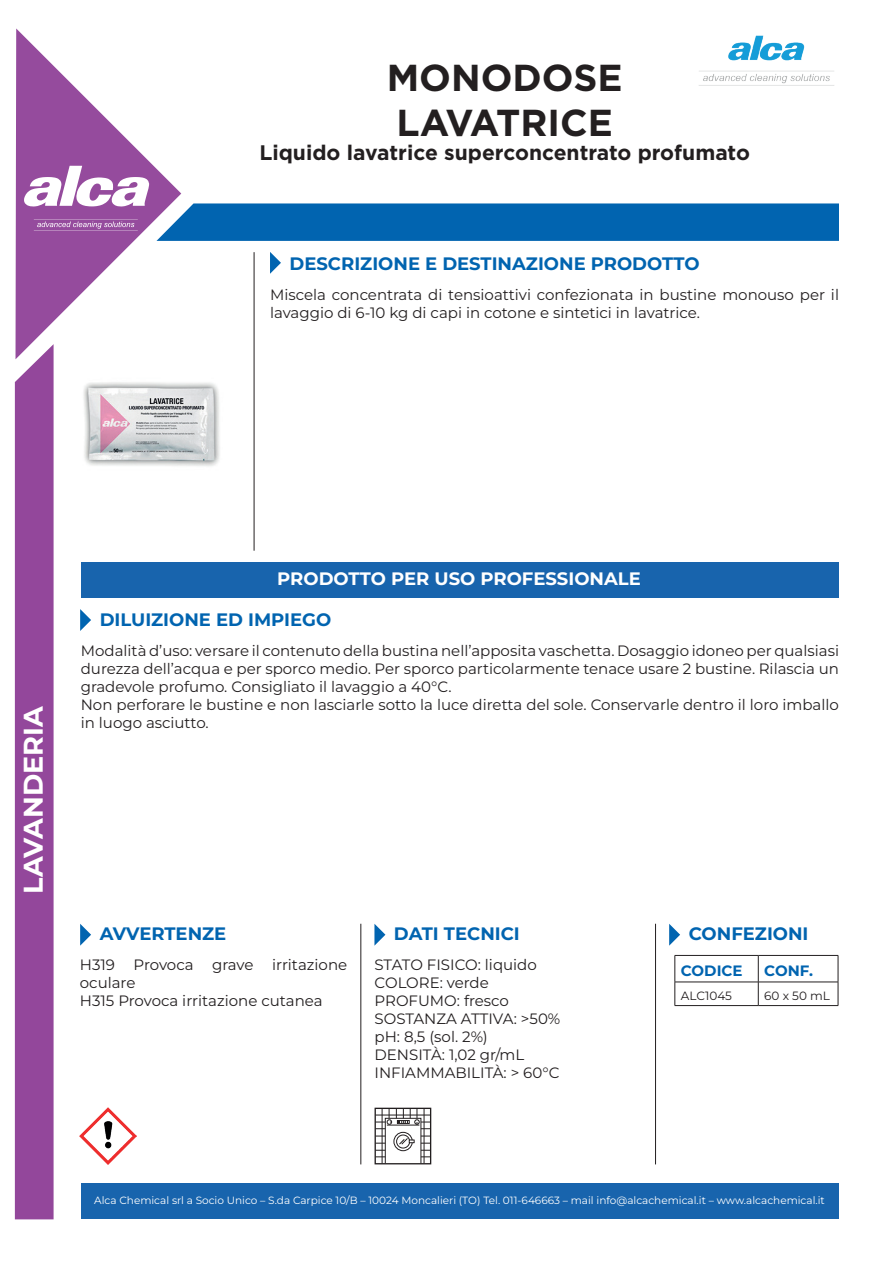
<style>
.page{position:relative;width:893px;height:1263px;background:#fff}
.page>*{position:absolute;margin:0;border:0;box-sizing:border-box;transform-origin:0 0}
.t1{font:700 37.5px/45px "Gotham";color:#231f20}
.t2{font:700 27px "Montserrat";color:#fff}
.t3{font:700 21px "Gotham";color:#231f20}
.t4{font:700 18px "Montserrat";color:#0164b0}
.t5{font:700 18px "Montserrat";color:#fff}
.t6{font:15px/18px "Montserrat";color:#231f20}
.t7{font:700 15px "Montserrat";color:#0164b0}
.t8{font:12px "Montserrat";color:#231f20}
.t9{font:10.5px "Montserrat";color:#fff}
</style>
<div class="page">
<img style="left:699px;top:35px;width:135px;height:51px">
<img style="left:83px;top:382px;width:137px;height:84px">
<hr style="left:254px;top:252px;width:1px;height:299px;background:#231f20">
<svg style="left:270px;top:252px;width:11px;height:22px"></svg>
<svg style="left:80px;top:609px;width:11px;height:22px"></svg>
<svg style="left:16px;top:28px;width:165px;height:316px"></svg>
<svg style="left:24px;top:166px;width:125px;height:41px"></svg>
<svg style="left:34px;top:219px;width:104px;height:12px"></svg>
<svg style="left:156px;top:203px;width:683px;height:38px;background:#0b69b2"></svg>
<div style="left:15px;top:344px;width:39px;height:875px;background:#93479b"></div>
<div style="left:81px;top:561px;width:757px;height:36px;background:#1864ad"></div>
<div style="left:81px;top:1183px;width:757px;height:36px;background:#1864ad"></div>
<svg style="left:80px;top:924px;width:11px;height:22px"></svg>
<svg style="left:374px;top:924px;width:11px;height:22px"></svg>
<svg style="left:669px;top:924px;width:11px;height:22px"></svg>
<hr style="left:361px;top:924px;width:1px;height:240px;background:#231f20">
<hr style="left:655px;top:924px;width:1px;height:240px;background:#231f20">
<hr style="left:675px;top:955px;width:83px;height:1px;background:#231f20">
<hr style="left:758px;top:955px;width:80px;height:1px;background:#231f20">
<hr style="left:675px;top:982px;width:83px;height:1px;background:#231f20">
<svg style="left:675px;top:956px;width:1px;height:49px"></svg>
<hr style="left:758px;top:982px;width:80px;height:1px;background:#231f20">
<svg style="left:758px;top:956px;width:1px;height:49px"></svg>
<svg style="left:838px;top:956px;width:1px;height:49px"></svg>
<hr style="left:675px;top:1005px;width:83px;height:1px;background:#231f20">
<hr style="left:758px;top:1005px;width:80px;height:1px;background:#231f20">
<svg style="left:375px;top:1108px;width:56px;height:56px"></svg>
<img style="left:80px;top:1108px;width:57px;height:56px">
<h1 class="t1" style="left:387px;top:55px;width:238px">MONODOSE<br>LAVATRICE</h1>
<h3 class="t3" style="left:259px;top:140px;width:492px">Liquido lavatrice superconcentrato profumato</h3>
<p class="t4" style="left:290px;top:251px;width:412px">DESCRIZIONE E DESTINAZIONE PRODOTTO</p>
<p class="t6" style="left:270px;top:286px;width:570px">Miscela concentrata di tensioattivi confezionata in bustine monouso per il lavaggio di 6-10 kg di capi in cotone e sintetici in lavatrice.</p>
<h2 class="t2" style="left:15px;top:894px;width:189px;rotate:-90deg">LAVANDERIA</h2>
<p class="t5" style="left:277px;top:567px;width:365px">PRODOTTO PER USO PROFESSIONALE</p>
<p class="t4" style="left:100px;top:607px;width:233px">DILUIZIONE ED IMPIEGO</p>
<p class="t6" style="left:81px;top:641px;width:760px">Modalità d’uso: versare il contenuto della bustina nell’apposita vaschetta. Dosaggio idoneo per qualsiasi durezza dell’acqua e per sporco medio. Per sporco particolarmente tenace usare 2 bustine. Rilascia un gradevole profumo. Consigliato il lavaggio a 40°C.<br>Non perforare le bustine e non lasciarle sotto la luce diretta del sole. Conservarle dentro il loro imballo in luogo asciutto.</p>
<p class="t4" style="left:100px;top:922px;width:128px">AVVERTENZE</p>
<p class="t4" style="left:394px;top:922px;width:127px">DATI TECNICI</p>
<p class="t4" style="left:689px;top:922px;width:121px">CONFEZIONI</p>
<p class="t6" style="left:80px;top:955px;width:269px">H319 Provoca grave irritazione oculare<br>H315 Provoca irritazione cutanea</p>
<p class="t6" style="left:375px;top:955px;width:187px">STATO FISICO: liquido<br>COLORE: verde<br>PROFUMO: fresco<br>SOSTANZA ATTIVA: &gt;50% pH: 8,5 (sol. 2%)<br>DENSITÀ: 1,02 gr/mL<br>INFIAMMABILITÀ: &gt; 60°C</p>
<p class="t7" style="left:681px;top:961px;width:63px">CODICE</p>
<p class="t7" style="left:764px;top:961px;width:50px">CONF.</p>
<p class="t8" style="left:681px;top:987px;width:53px">ALC1045</p>
<p class="t8" style="left:764px;top:987px;width:67px">60 x 50 mL</p>
<p class="t9" style="left:94px;top:1193px;width:732px">Alca Chemical srl a Socio Unico – S.da Carpice 10/B – 10024 Moncalieri (TO) Tel. 011-646663 – mail info@alcachemical.it – www.alcachemical.it</p>
</div>
